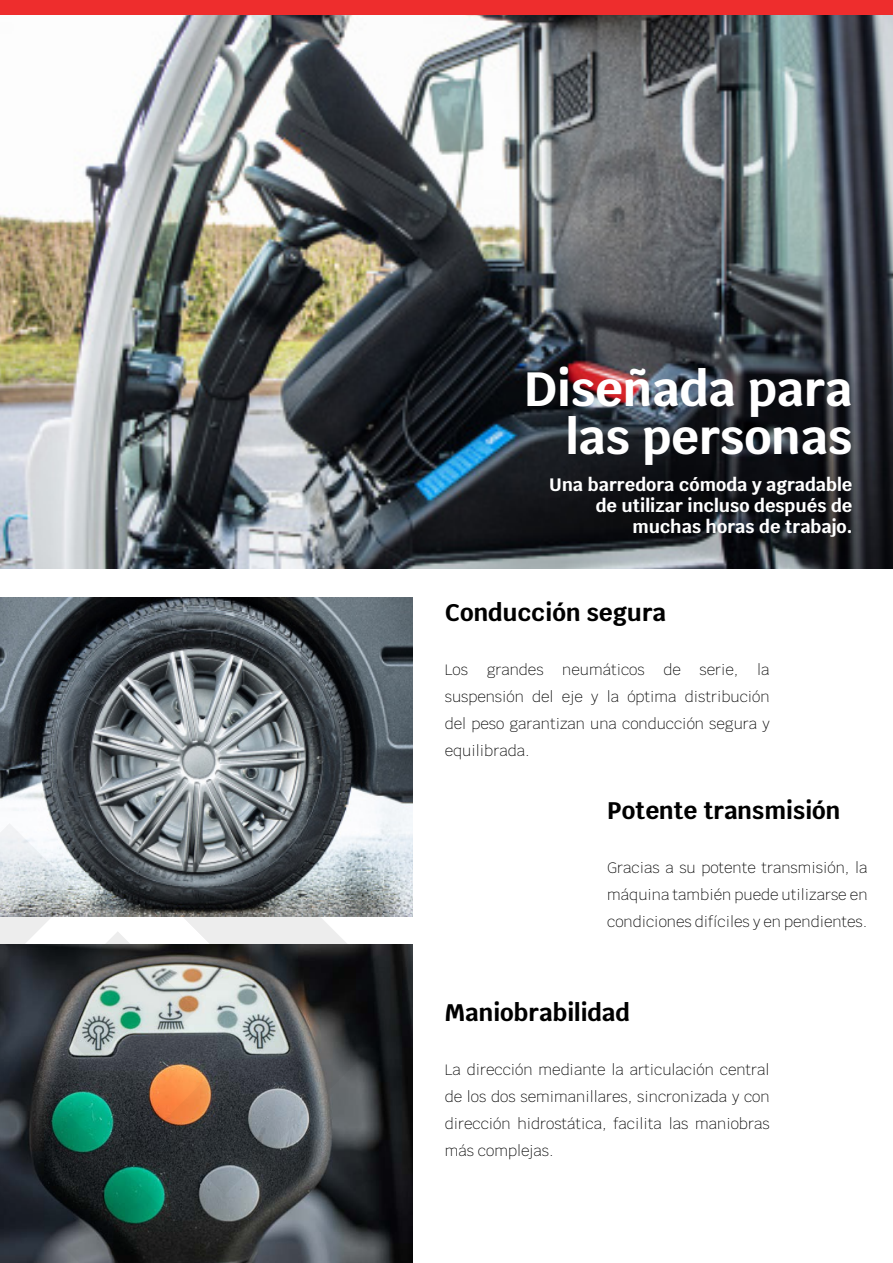
<style>
.page{position:relative;width:893px;height:1263px;background:#fff}
.page>*{position:absolute;margin:0;border:0;box-sizing:border-box;transform-origin:0 0}
.t1{font:700 48px "Krub";color:#fff}
.t2{font:700 24px "Krub";color:#000}
.t3{font:700 18px/21px "Krub";color:#fff;text-align:right}
.t4{font:200 15px/27px "Krub";color:#000;text-align:justify}
</style>
<div class="page">
<img style="left:0;top:16px;width:893px;height:553px">
<img style="left:0;top:597px;width:412px;height:319px">
<img style="left:187px;top:944px;width:225px;height:319px">
<div style="left:0;top:0;width:893px;height:15px;background:#ee2d2d"></div>
<svg style="left:49px;top:714px;width:362px;height:481px;background:#6c7073"></svg>
<svg style="left:187px;top:931px;width:9px;height:157px"></svg>
<svg style="left:0;top:823px;width:187px;height:440px;background:#5b6766"></svg>
<p class="t1" style="left:524px;top:361px;width:329px">Diseñada para</p>
<p class="t1" style="left:566px;top:409px;width:288px">las personas</p>
<p class="t3" style="left:549px;top:474px;width:305px">Una barredora cómoda y agradable de utilizar incluso después de muchas horas de trabajo.</p>
<p class="t2" style="left:445px;top:599px;width:223px">Conducción segura</p>
<p class="t4" style="left:445px;top:656px;width:326px">Los grandes neumáticos de serie, la suspensión del eje y la óptima distribución del peso garantizan una conducción segura y equilibrada.</p>
<p class="t2" style="left:607px;top:797px;width:235px">Potente transmisión</p>
<p class="t4" style="left:607px;top:854px;width:262px">Gracias a su potente transmisión, la máquina también puede utilizarse en condiciones difíciles y en pendientes.</p>
<p class="t2" style="left:445px;top:999px;width:187px">Maniobrabilidad</p>
<p class="t4" style="left:445px;top:1056px;width:326px">La dirección mediante la articulación central de los dos semimanillares, sincronizada y con dirección hidrostática, facilita las maniobras más complejas.</p>
</div>
